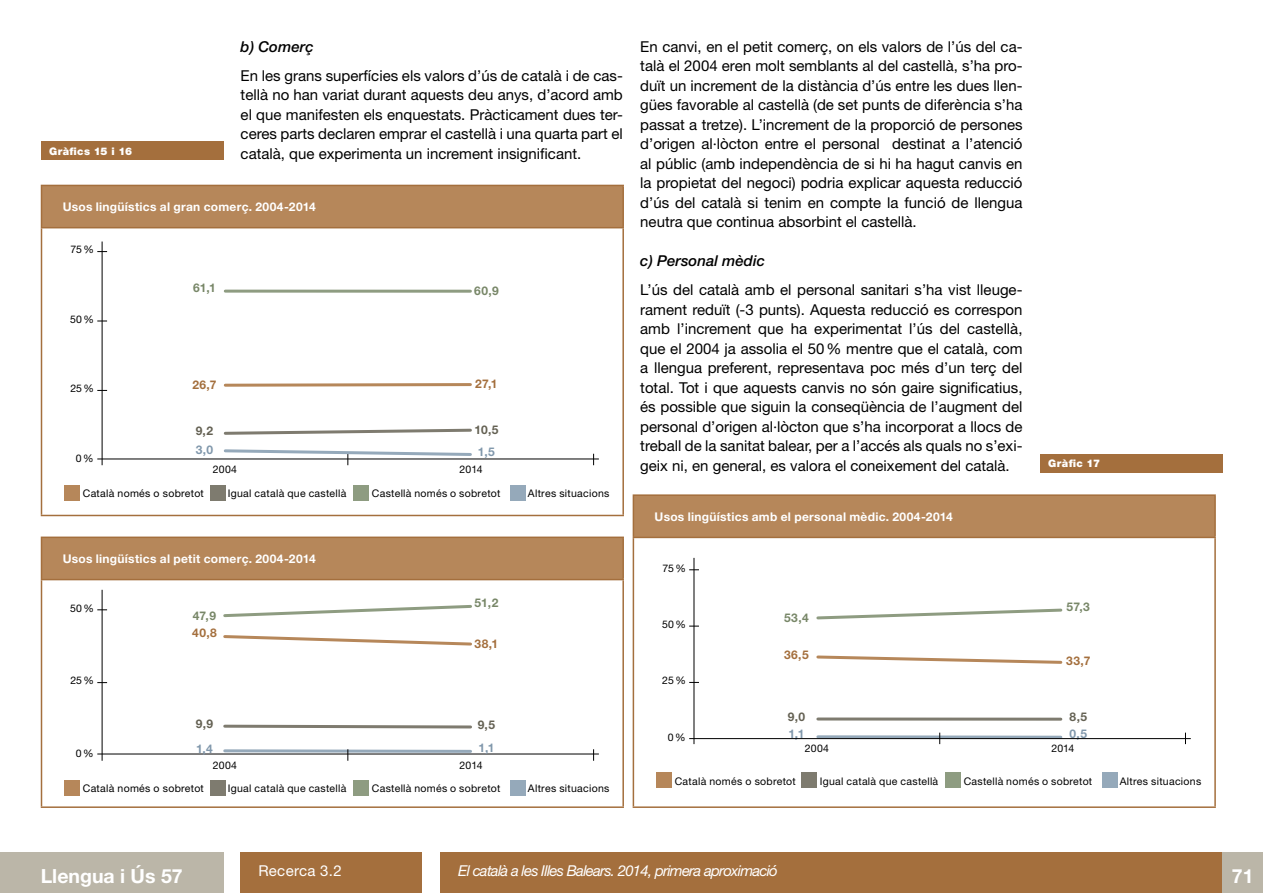
<style>
.page{position:relative;width:1263px;height:893px;background:#fff}
.page>*{position:absolute;margin:0;border:0;box-sizing:border-box;transform-origin:0 0}
.t1{font:700 19.5px "Helvetica Neue LT";color:#fff}
.t2{font:15px/19.5px "Helvetica Neue LT";color:#000;text-align:justify}
.t3{font:italic 15px "Helvetica Neue LT";letter-spacing:-.05em;color:#fff}
.t4{font:italic 500 15px "Helvetica Neue LT";color:#000}
.t5{font:15px "Helvetica Neue LT";letter-spacing:.02em;color:#fff}
.t6{font:700 12px "Helvetica Neue LT";letter-spacing:.025em;color:#fff}
.t7{font:700 12px "Helvetica Neue LT";letter-spacing:.045em;color:#a46f3d}
.t8{font:700 12px "Helvetica Neue LT";letter-spacing:.015em;color:#788768}
.t9{font:700 12px "Helvetica Neue LT";color:#646153}
.t10{font:700 12px "Helvetica Neue LT";color:#8198ac}
.t11{font:10.5px "Helvetica Neue LT";letter-spacing:.025em;color:#000}
.t12{font:900 10.5px "Helvetica Neue LT";letter-spacing:.035em;color:#fff}
</style>
<div class="page">
<div style="left:0;top:852px;width:223px;height:41px;background:#bbb6a8"></div>
<div style="left:1222px;top:852px;width:41px;height:41px;background:#bbb6a8"></div>
<div style="left:241px;top:852px;width:181px;height:41px;background:#a46f3d"></div>
<div style="left:440px;top:852px;width:782px;height:41px;background:#a46f3d"></div>
<div style="left:42px;top:185px;width:581px;height:43px;background:#b6875a"></div>
<hr style="left:41px;top:228px;width:1px;height:287px;background:#a46f3d">
<hr style="left:622px;top:228px;width:2px;height:287px;background:#a46f3d">
<hr style="left:41px;top:515px;width:583px;height:1px;background:#a46f3d">
<hr style="left:41px;top:185px;width:583px;height:1px;background:#a46f3d">
<hr style="left:41px;top:186px;width:1px;height:41px;background:#a46f3d">
<hr style="left:622px;top:186px;width:2px;height:41px;background:#a46f3d">
<hr style="left:41px;top:227px;width:583px;height:1px;background:#a46f3d">
<div style="left:42px;top:537px;width:581px;height:43px;background:#b6875a"></div>
<hr style="left:41px;top:580px;width:1px;height:226px;background:#a46f3d">
<hr style="left:622px;top:580px;width:2px;height:226px;background:#a46f3d">
<hr style="left:41px;top:806px;width:583px;height:2px;background:#a46f3d">
<hr style="left:41px;top:537px;width:583px;height:1px;background:#a46f3d">
<hr style="left:41px;top:538px;width:1px;height:41px;background:#a46f3d">
<hr style="left:622px;top:538px;width:2px;height:41px;background:#a46f3d">
<hr style="left:41px;top:579px;width:583px;height:1px;background:#a46f3d">
<div style="left:633px;top:495px;width:582px;height:42px;background:#b6875a"></div>
<hr style="left:633px;top:538px;width:1px;height:268px;background:#a46f3d">
<hr style="left:1214px;top:538px;width:2px;height:268px;background:#a46f3d">
<hr style="left:633px;top:806px;width:583px;height:2px;background:#a46f3d">
<hr style="left:633px;top:494px;width:583px;height:2px;background:#a46f3d">
<hr style="left:633px;top:496px;width:1px;height:41px;background:#a46f3d">
<hr style="left:1214px;top:496px;width:2px;height:41px;background:#a46f3d">
<hr style="left:633px;top:537px;width:583px;height:1px;background:#a46f3d">
<hr style="left:102px;top:242px;width:1px;height:223px;background:#000">
<hr style="left:102px;top:590px;width:1px;height:171px;background:#000">
<hr style="left:694px;top:558px;width:1px;height:186px;background:#000">
<hr style="left:97px;top:459px;width:502px;height:1px;background:#000">
<hr style="left:97px;top:754px;width:502px;height:1px;background:#000">
<div style="left:64px;top:485px;width:16px;height:16px;background:#b6875a"></div>
<div style="left:353px;top:485px;width:16px;height:16px;background:#8e9c81"></div>
<div style="left:210px;top:485px;width:15px;height:16px;background:#7e7b6f"></div>
<div style="left:510px;top:485px;width:15px;height:16px;background:#95a9ba"></div>
<div style="left:64px;top:780px;width:16px;height:16px;background:#b6875a"></div>
<div style="left:353px;top:780px;width:16px;height:16px;background:#8e9c81"></div>
<div style="left:210px;top:780px;width:15px;height:16px;background:#7e7b6f"></div>
<div style="left:510px;top:780px;width:15px;height:16px;background:#95a9ba"></div>
<div style="left:656px;top:772px;width:16px;height:16px;background:#b6875a"></div>
<div style="left:945px;top:772px;width:16px;height:16px;background:#8e9c81"></div>
<div style="left:801px;top:772px;width:16px;height:16px;background:#7e7b6f"></div>
<div style="left:1101px;top:772px;width:16px;height:16px;background:#95a9ba"></div>
<div style="left:41px;top:141px;width:182px;height:19px;background:#a46f3d"></div>
<div style="left:1040px;top:454px;width:182px;height:19px;background:#a46f3d"></div>
<svg style="left:222px;top:449px;width:251px;height:16px"></svg>
<hr style="left:225px;top:290px;width:245px;height:3px;background:#8e9c81">
<svg style="left:223px;top:428px;width:249px;height:7px"></svg>
<svg style="left:223px;top:383px;width:249px;height:4px"></svg>
<svg style="left:223px;top:605px;width:249px;height:13px"></svg>
<svg style="left:223px;top:724px;width:249px;height:5px"></svg>
<svg style="left:223px;top:635px;width:249px;height:11px"></svg>
<svg style="left:222px;top:749px;width:252px;height:12px"></svg>
<svg style="left:818px;top:735px;width:243px;height:3px"></svg>
<svg style="left:816px;top:608px;width:247px;height:12px"></svg>
<svg style="left:818px;top:717px;width:243px;height:4px"></svg>
<svg style="left:816px;top:655px;width:247px;height:9px"></svg>
<hr style="left:689px;top:738px;width:502px;height:1px;background:#000">
<p class="t12" style="left:49px;top:145px;width:85px">Gràfics 15 i 16</p>
<p class="t4" style="left:241px;top:37px;width:75px">b) Comerç</p>
<p class="t2" style="left:241px;top:66px;width:384px">En les grans superfícies els valors d’ús de català i de cas&shy;tellà no han variat durant aquests deu anys, d’acord amb el que manifesten els enquestats. Pràcticament dues ter&shy;ceres parts declaren emprar el castellà i una quarta part el català, que experimenta un increment insignificant.</p>
<p class="t6" style="left:63px;top:200px;width:254px">Usos lingüístics al gran comerç. 2004-2014</p>
<p class="t11" style="left:70px;top:243px;width:25px">75%</p>
<p class="t11" style="left:70px;top:313px;width:25px">50%</p>
<p class="t11" style="left:70px;top:382px;width:25px">25%</p>
<p class="t11" style="left:76px;top:452px;width:19px">0%</p>
<p class="t8" style="left:193px;top:280px;width:24px">61,1</p>
<p class="t7" style="left:192px;top:377px;width:26px">26,7</p>
<p class="t9" style="left:196px;top:423px;width:19px">9,2</p>
<p class="t10" style="left:196px;top:443px;width:19px">3,0</p>
<p class="t11" style="left:213px;top:463px;width:26px">2004</p>
<p class="t8" style="left:474px;top:283px;width:26px">60,9</p>
<p class="t7" style="left:475px;top:376px;width:24px">27,1</p>
<p class="t9" style="left:474px;top:422px;width:26px">10,5</p>
<p class="t10" style="left:478px;top:444px;width:19px">1,5</p>
<p class="t11" style="left:459px;top:463px;width:25px">2014</p>
<p class="t11" style="left:83px;top:487px;width:123px">Català només o sobretot</p>
<p class="t11" style="left:228px;top:487px;width:120px">Igual català que castellà</p>
<p class="t11" style="left:372px;top:487px;width:130px">Castellà només o sobretot</p>
<p class="t11" style="left:528px;top:487px;width:83px">Altres situacions</p>
<p class="t6" style="left:63px;top:551px;width:254px">Usos lingüístics al petit comerç. 2004-2014</p>
<p class="t2" style="left:640px;top:36px;width:384px">En canvi, en el petit comerç, on els valors de l’ús del ca&shy;talà el 2004 eren molt semblants al del castellà, s’ha pro&shy;duït un increment de la distància d’ús entre les dues llen&shy;gües favorable al castellà (de set punts de diferència s’ha passat a tretze). L’increment de la proporció de persones d’origen al·lòcton entre el personal destinat a l’atenció al públic (amb independència de si hi ha hagut canvis en la propietat del negoci) podria explicar aquesta reducció d’ús del català si tenim en compte la funció de llengua neutra que continua absorbint el castellà.</p>
<p class="t4" style="left:640px;top:252px;width:126px">c) Personal mèdic</p>
<p class="t2" style="left:640px;top:280px;width:384px">L’ús del català amb el personal sanitari s’ha vist lleuge&shy;rament reduït (-3 punts). Aquesta reducció es correspon amb l’increment que ha experimentat l’ús del castellà, que el 2004 ja assolia el 50% mentre que el català, com a llengua preferent, representava poc més d’un terç del total. Tot i que aquests canvis no són gaire significatius, és possible que siguin la conseqüència de l’augment del personal d’origen al·lòcton que s’ha incorporat a llocs de treball de la sanitat balear, per a l’accés als quals no s’exi&shy;geix ni, en general, es valora el coneixement del català.</p>
<p class="t6" style="left:655px;top:509px;width:300px">Usos lingüístics amb el personal mèdic. 2004-2014</p>
<p class="t11" style="left:662px;top:562px;width:25px">75%</p>
<p class="t12" style="left:1048px;top:457px;width:53px">Gràfic 17</p>
<p class="t11" style="left:70px;top:602px;width:25px">50%</p>
<p class="t8" style="left:474px;top:596px;width:25px">51,2</p>
<p class="t8" style="left:1067px;top:599px;width:25px">57,3</p>
<p class="t8" style="left:193px;top:608px;width:25px">47,9</p>
<p class="t8" style="left:784px;top:610px;width:26px">53,4</p>
<p class="t11" style="left:662px;top:618px;width:25px">50%</p>
<p class="t7" style="left:192px;top:626px;width:26px">40,8</p>
<p class="t7" style="left:474px;top:636px;width:25px">38,1</p>
<p class="t7" style="left:784px;top:647px;width:26px">36,5</p>
<p class="t7" style="left:1066px;top:653px;width:26px">33,7</p>
<p class="t11" style="left:70px;top:674px;width:25px">25%</p>
<p class="t11" style="left:662px;top:674px;width:25px">25%</p>
<p class="t11" style="left:76px;top:747px;width:19px">0%</p>
<p class="t9" style="left:196px;top:716px;width:19px">9,9</p>
<p class="t10" style="left:196px;top:741px;width:18px">1,4</p>
<p class="t11" style="left:213px;top:759px;width:26px">2004</p>
<p class="t9" style="left:478px;top:717px;width:19px">9,5</p>
<p class="t10" style="left:478px;top:741px;width:17px">1,1</p>
<p class="t11" style="left:459px;top:759px;width:25px">2014</p>
<p class="t11" style="left:668px;top:730px;width:19px">0%</p>
<p class="t9" style="left:788px;top:710px;width:19px">9,0</p>
<p class="t10" style="left:788px;top:726px;width:17px">1,1</p>
<p class="t11" style="left:805px;top:742px;width:26px">2004</p>
<p class="t9" style="left:1069px;top:710px;width:19px">8,5</p>
<p class="t10" style="left:1069px;top:726px;width:19px">0,5</p>
<p class="t11" style="left:1051px;top:742px;width:25px">2014</p>
<p class="t11" style="left:83px;top:782px;width:123px">Català només o sobretot</p>
<p class="t11" style="left:228px;top:782px;width:120px">Igual català que castellà</p>
<p class="t11" style="left:372px;top:782px;width:130px">Castellà només o sobretot</p>
<p class="t11" style="left:528px;top:782px;width:83px">Altres situacions</p>
<p class="t11" style="left:675px;top:774px;width:123px">Català només o sobretot</p>
<p class="t11" style="left:820px;top:774px;width:120px">Igual català que castellà</p>
<p class="t11" style="left:964px;top:774px;width:130px">Castellà només o sobretot</p>
<p class="t11" style="left:1120px;top:774px;width:83px">Altres situacions</p>
<h1 class="t1" style="left:41px;top:864px;width:143px">Llengua i Ús 57</h1>
<p class="t5" style="left:258px;top:862px;width:85px">Recerca 3.2</p>
<p class="t3" style="left:458px;top:862px;width:321px">El català a les Illes Balears. 2014, primera aproximació</p>
<h1 class="t1" style="left:1232px;top:864px;width:23px">71</h1>
</div>
